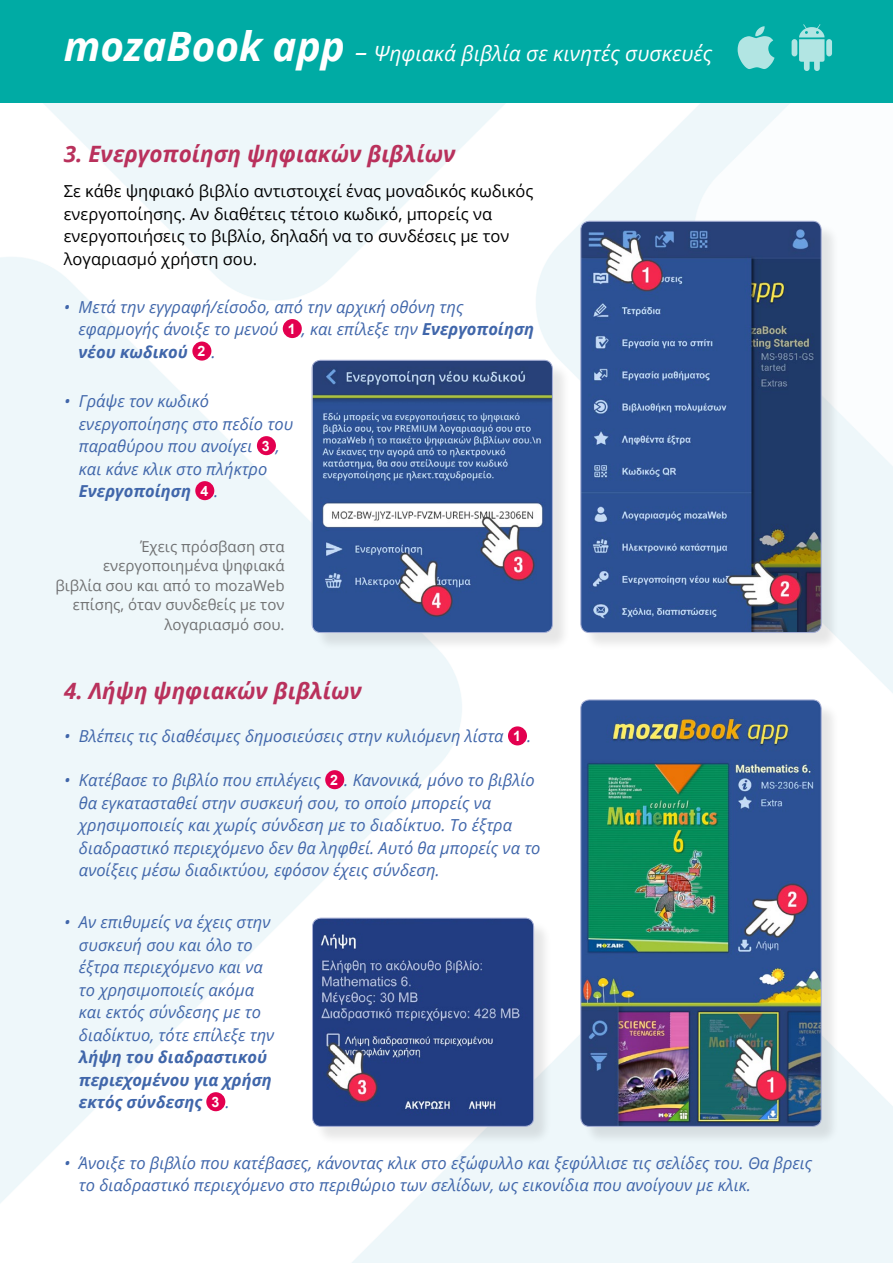
<style>
.page{position:relative;width:893px;height:1263px;background:#fff}
.page>*{position:absolute;margin:0;border:0;box-sizing:border-box;transform-origin:0 0}
.t1{font:italic 700 22.5px "Open Sans";color:#b9315c}
.t2{font:italic 21px "Open Sans";color:#fff}
.t3{font:italic 16.5px/22.5px "Open Sans";color:#4066aa}
.t4{font:16.5px/22.5px "Open Sans";color:#000}
.t5{font:italic 700 16.5px/22.5px "Open Sans";color:#4066aa}
.t6{font:15px/19.5px "Open Sans";color:#707172;text-align:right}
.s1{font-weight:700;font-size:40.5px}
.s2{font-size:25.5px}
.s3{font-family:"Arial";font-weight:700;font-style:normal;font-size:14.25px;color:#fff}
.s4{font-weight:700}
.s5{font-family:"Arial";font-style:normal;font-size:14.25px;color:#fff}
.s6{font-weight:400}
</style>
<div class="page">
<img style="left:0;top:102px;width:893px;height:1161px">
<div style="left:0;top:0;width:893px;height:102px;background:#00aba4"></div>
<div style="left:583px;top:702px;width:257px;height:443px;background:#000;opacity:.1"></div>
<img style="left:581px;top:700px;width:240px;height:426px">
<div style="left:581px;top:700px;width:240px;height:426px;border:1px solid #a5aed5;border-radius:9px"></div>
<div style="left:583px;top:223px;width:257px;height:428px;background:#000;opacity:.1"></div>
<img style="left:581px;top:221px;width:240px;height:411px">
<div style="left:581px;top:221px;width:240px;height:412px;border:1px solid #a5aed5;border-radius:9px"></div>
<div style="left:314px;top:362px;width:257px;height:289px;background:#000;opacity:.1"></div>
<img style="left:313px;top:360px;width:239px;height:272px">
<div style="left:312px;top:360px;width:241px;height:273px;border:1px solid #a5aed5;border-radius:9px"></div>
<div style="left:315px;top:920px;width:238px;height:225px;background:#000;opacity:.1"></div>
<img style="left:313px;top:918px;width:221px;height:208px">
<div style="left:312px;top:918px;width:222px;height:208px;border:1px solid #a5aed5;border-radius:9px"></div>
<div style="left:508px;top:726px;width:19px;height:19px;background:#e3004f;border-radius:50%"></div>
<div style="left:325px;top:770px;width:19px;height:19px;background:#e3004f;border-radius:50%"></div>
<div style="left:257px;top:436px;width:19px;height:19px;background:#e3004f;border-radius:50%"></div>
<div style="left:195px;top:481px;width:19px;height:19px;background:#e3004f;border-radius:50%"></div>
<div style="left:283px;top:319px;width:19px;height:19px;background:#e3004f;border-radius:50%"></div>
<div style="left:192px;top:342px;width:19px;height:19px;background:#e3004f;border-radius:50%"></div>
<div style="left:206px;top:1092px;width:19px;height:19px;background:#e3004f;border-radius:50%"></div>
<svg style="left:738px;top:26px;width:36px;height:43px"></svg>
<svg style="left:792px;top:24px;width:40px;height:47px"></svg>
<p class="t2" style="left:64px;top:39px;width:650px"><span class="s1">mozaBook app</span> <span class="s2">–</span> Ψηφιακά βιβλία σε κινητές συσκευές</p>
<h1 class="t1" style="left:64px;top:138px;width:393px">3. Ενεργοποίηση ψηφιακών βιβλίων</h1>
<p class="t4" style="left:64px;top:179px;width:471px">Σε κάθε ψηφιακό βιβλίο αντιστοιχεί ένας μοναδικός κωδικός ενεργοποίησης. Αν διαθέτεις τέτοιο κωδικό, μπορείς να ενεργοποιήσεις το βιβλίο, δηλαδή να το συνδέσεις με τον λογαριασμό χρήστη σου.</p>
<p class="t3" style="left:79px;top:295px;width:457px;text-indent:-15px">• Μετά την εγγραφή/είσοδο, από την αρχική οθόνη της εφαρμογής άνοιξε το μενού <span class="s3">1</span> , και επίλεξε την <span class="s4">Ενεργοποίηση νέου κωδικού</span> <span class="s3">2</span> .</p>
<p class="t3" style="left:79px;top:389px;width:216px;text-indent:-15px">• Γράψε τον κωδικό ενεργοποίησης στο πεδίο του παραθύρου που ανοίγει <span class="s3">3</span> , και κάνε κλικ στο πλήκτρο<br><span class="s4">Ενεργοποίηση</span> <span class="s3">4</span> .</p>
<p class="t6" style="left:55px;top:536px;width:231px">Έχεις πρόσβαση στα ενεργοποιημένα ψηφιακά βιβλία σου και από το mozaWeb επίσης, όταν συνδεθείς με τον λογαριασμό σου.</p>
<h1 class="t1" style="left:64px;top:675px;width:299px">4. Λήψη ψηφιακών βιβλίων</h1>
<p class="t3" style="left:64px;top:725px;width:469px">• Βλέπεις τις διαθέσιμες δημοσιεύσεις στην κυλιόμενη λίστα <span class="s3">1</span> .</p>
<p class="t3" style="left:79px;top:768px;width:463px;text-indent:-15px">• Κατέβασε το βιβλίο που επιλέγεις <span class="s3">2</span> . Κανονικά, μόνο το βιβλίο θα εγκατασταθεί στην συσκευή σου, το οποίο μπορείς να χρησιμοποιείς και χωρίς σύνδεση με το διαδίκτυο. Το έξτρα διαδραστικό περιεχόμενο δεν θα ληφθεί. Αυτό θα μπορείς να το ανοίξεις μέσω διαδικτύου, εφόσον έχεις σύνδεση.</p>
<p class="t3" style="left:79px;top:910px;width:197px;text-indent:-15px">• Αν επιθυμείς να έχεις στην συσκευή σου και όλο το έξτρα περιεχόμενο και να το χρησιμοποιείς ακόμα και εκτός σύνδεσης με το διαδίκτυο, τότε επίλεξε την</p>
<p class="t5" style="left:79px;top:1046px;width:194px">λήψη του διαδραστικού περιεχομένου για χρήση εκτός σύνδεσης <span class="s5">3</span> <span class="s6">.</span></p>
<p class="t3" style="left:79px;top:1151px;width:735px;text-indent:-15px">• Άνοιξε το βιβλίο που κατέβασες, κάνοντας κλικ στο εξώφυλλο και ξεφύλλισε τις σελίδες του. Θα βρεις το διαδραστικό περιεχόμενο στο περιθώριο των σελίδων, ως εικονίδια που ανοίγουν με κλικ.</p>
</div>
